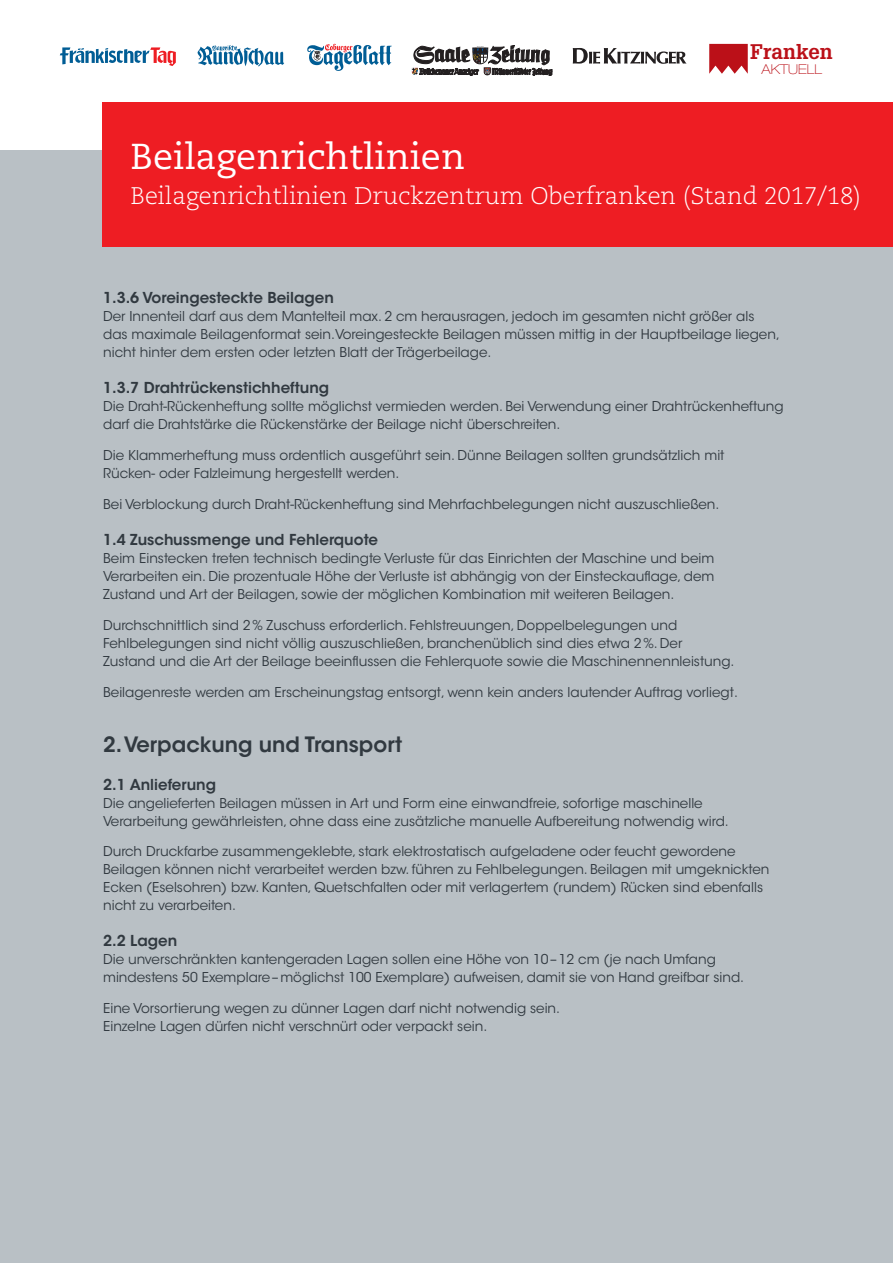
<style>
.page{position:relative;width:893px;height:1263px;background:#fff}
.page>*{position:absolute;margin:0;border:0;box-sizing:border-box;transform-origin:0 0}
.t1{font:36px "Caecilia LT";color:#fff}
.t2{font:300 24px "Caecilia LT";color:#fff}
.Überschrift{font:600 21px "ITC Avant Garde Std";color:#313940}
.t3{font:700 20.7px "Glypha LT Std";color:#bb1018}
.Subline{font:600 15px "ITC Avant Garde Std";color:#313940}
.t4{font:100 expanded 13.65px "Helvetica Neue LT Std";color:#bb1018}
.Subline-2{font:13.5px/18px "ITC Avant Garde Std";color:#313940}
</style>
<div class="page">
<div style="left:0;top:151px;width:893px;height:1112px;background:#b9c0c5"></div>
<svg style="left:60px;top:47px;width:116px;height:19px"></svg>
<svg style="left:198px;top:45px;width:86px;height:21px"></svg>
<svg style="left:307px;top:44px;width:85px;height:27px"></svg>
<svg style="left:412px;top:45px;width:140px;height:31px"></svg>
<svg style="left:573px;top:48px;width:113px;height:16px"></svg>
<svg style="left:709px;top:44px;width:39px;height:30px"></svg>
<div style="left:103px;top:102px;width:790px;height:145px;background:#ee1d23"></div>
<h3 class="t3" style="left:750px;top:38px;width:84px">Franken</h3>
<p class="t4" style="left:761px;top:61px;width:62px">AKTUELL</p>
<h1 class="t1" style="left:130px;top:136px;width:336px">Beilagenrichtlinien</h1>
<h2 class="t2" style="left:130px;top:182px;width:732px">Beilagenrichtlinien Druckzentrum Oberfranken (Stand 2017/18)</h2>
<p class="Subline" style="left:103px;top:288px;width:232px">1.3.6 Voreingesteckte Beilagen</p>
<p class="Subline-2" style="left:103px;top:308px;width:653px">Der Innenteil darf aus dem Mantelteil max. 2 cm herausragen, jedoch im gesamten nicht größer als</p>
<p class="Subline-2" style="left:103px;top:326px;width:678px">das maximale Beilagenformat sein.Voreingesteckte Beilagen müssen mittig in der Hauptbeilage liegen,</p>
<p class="Subline-2" style="left:103px;top:344px;width:390px">nicht hinter dem ersten oder letzten Blatt der Trägerbeilage.</p>
<p class="Subline" style="left:103px;top:378px;width:228px">1.3.7 Drahtrückenstichheftung</p>
<p class="Subline-2" style="left:103px;top:398px;width:682px">Die Draht-Rückenheftung sollte möglichst vermieden werden. Bei Verwendung einer Drahtrückenheftung</p>
<p class="Subline-2" style="left:103px;top:416px;width:459px">darf die Drahtstärke die Rückenstärke der Beilage nicht überschreiten.</p>
<p class="Subline-2" style="left:103px;top:446px;width:623px">Die Klammerheftung muss ordentlich ausgeführt sein. Dünne Beilagen sollten grundsätzlich mit</p>
<p class="Subline-2" style="left:103px;top:464px;width:298px">Rücken- oder Falzleimung hergestellt werden.</p>
<p class="Subline-2" style="left:103px;top:495px;width:618px">Bei Verblockung durch Draht-Rückenheftung sind Mehrfachbelegungen nicht auszuschließen.</p>
<p class="Subline" style="left:103px;top:530px;width:276px">1.4 Zuschussmenge und Fehlerquote</p>
<p class="Subline-2" style="left:103px;top:549px;width:613px">Beim Einstecken treten technisch bedingte Verluste für das Einrichten der Maschine und beim</p>
<p class="Subline-2" style="left:103px;top:567px;width:613px">Verarbeiten ein. Die prozentuale Höhe der Verluste ist abhängig von der Einsteckauflage, dem</p>
<p class="Subline-2" style="left:103px;top:585px;width:573px">Zustand und Art der Beilagen, sowie der möglichen Kombination mit weiteren Beilagen.</p>
<p class="Subline-2" style="left:103px;top:616px;width:576px">Durchschnittlich sind 2% Zuschuss erforderlich. Fehlstreuungen, Doppelbelegungen und</p>
<p class="Subline-2" style="left:103px;top:634px;width:581px">Fehlbelegungen sind nicht völlig auszuschließen, branchenüblich sind dies etwa 2%. Der</p>
<p class="Subline-2" style="left:103px;top:652px;width:633px">Zustand und die Art der Beilage beeinflussen die Fehlerquote sowie die Maschinennennleistung.</p>
<p class="Subline-2" style="left:103px;top:683px;width:636px">Beilagenreste werden am Erscheinungstag entsorgt, wenn kein anders lautender Auftrag vorliegt.</p>
<p class="Überschrift" style="left:103px;top:731px;width:301px">2. Verpackung und Transport</p>
<p class="Subline" style="left:103px;top:774px;width:115px">2.1 Anlieferung</p>
<p class="Subline-2" style="left:103px;top:794px;width:601px">Die angelieferten Beilagen müssen in Art und Form eine einwandfreie, sofortige maschinelle</p>
<p class="Subline-2" style="left:103px;top:812px;width:627px">Verarbeitung gewährleisten, ohne dass eine zusätzliche manuelle Aufbereitung notwendig wird.</p>
<p class="Subline-2" style="left:103px;top:842px;width:634px">Durch Druckfarbe zusammengeklebte, stark elektrostatisch aufgeladene oder feucht gewordene</p>
<p class="Subline-2" style="left:103px;top:860px;width:668px">Beilagen können nicht verarbeitet werden bzw. führen zu Fehlbelegungen. Beilagen mit umgeknickten</p>
<p class="Subline-2" style="left:103px;top:878px;width:661px">Ecken (Eselsohren) bzw. Kanten, Quetschfalten oder mit verlagertem (rundem) Rücken sind ebenfalls</p>
<p class="Subline-2" style="left:103px;top:896px;width:134px">nicht zu verarbeiten.</p>
<p class="Subline" style="left:103px;top:931px;width:76px">2.2 Lagen</p>
<p class="Subline-2" style="left:103px;top:950px;width:614px">Die unverschränkten kantengeraden Lagen sollen eine Höhe von 10–12 cm (je nach Umfang</p>
<p class="Subline-2" style="left:103px;top:968px;width:643px">mindestens 50 Exemplare–möglichst 100 Exemplare) aufweisen, damit sie von Hand greifbar sind.</p>
<p class="Subline-2" style="left:103px;top:999px;width:458px">Eine Vorsortierung wegen zu dünner Lagen darf nicht notwendig sein.<br>Einzelne Lagen dürfen nicht verschnürt oder verpackt sein.</p>
</div>
